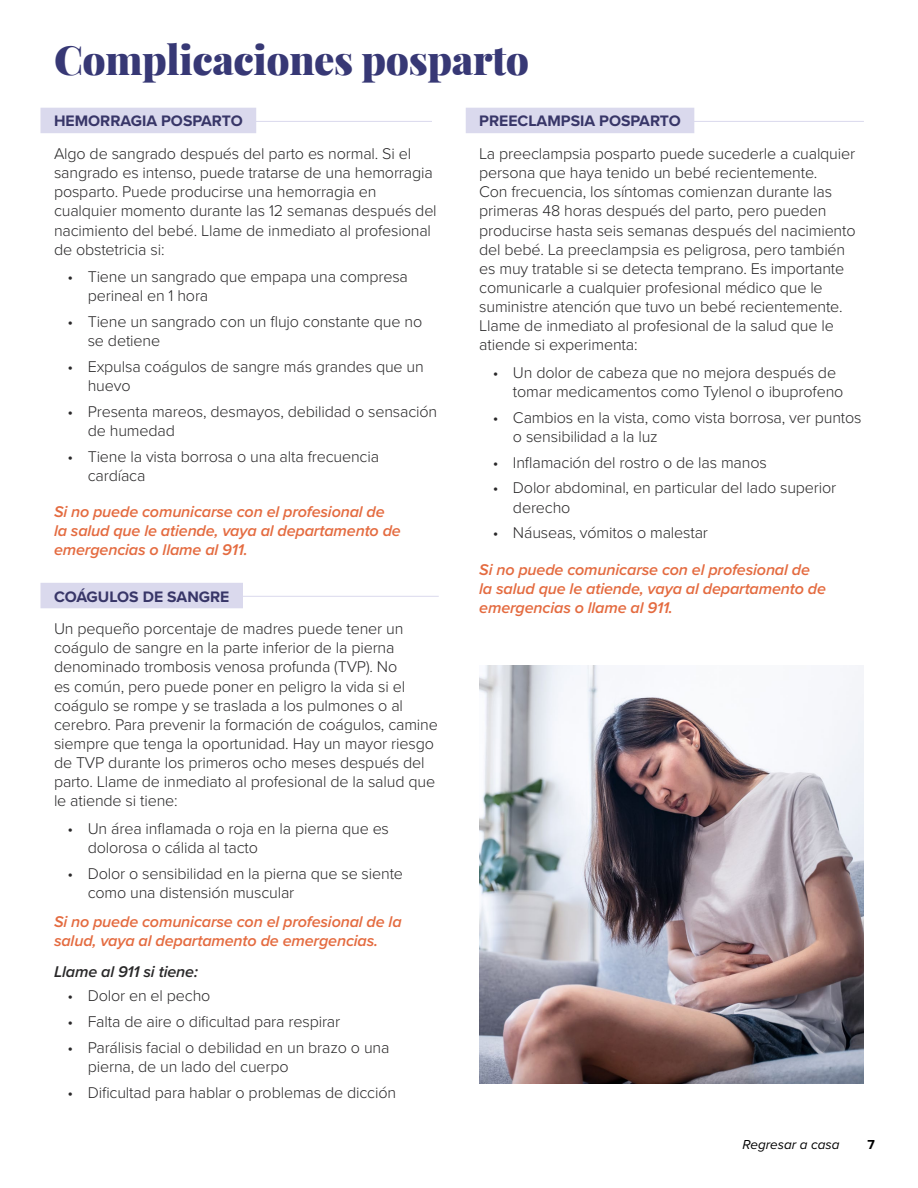
<style>
.page{position:relative;width:918px;height:1188px;background:#fff}
.page>*{position:absolute;margin:0;border:0;box-sizing:border-box;transform-origin:0 0}
.t1{font:900 40.5px "Playfair Display";letter-spacing:-.01em;color:#373875}
.t2{font:300 16.2px/19px "Proxima Nova";letter-spacing:-.01em;color:#292829}
.t3{font:italic 600 16.2px/19px "Proxima Nova";letter-spacing:-.01em;color:#e46b40}
.t4{font:italic 600 16.2px "Proxima Nova";letter-spacing:-.01em;color:#292829}
.t5{font:700 15.75px "Proxima Nova";color:#383668}
.t6{font:italic 13.5px "Proxima Nova";color:#000}
.t7{font:700 13.5px "Proxima Nova";color:#000}
</style>
<div class="page">
<hr style="left:88px;top:121px;width:344px;height:1px;background:#dad9ed">
<hr style="left:520px;top:121px;width:344px;height:1px;background:#dad9ed">
<img style="left:479px;top:665px;width:385px;height:419px">
<div style="left:40px;top:108px;width:216px;height:25px;background:#dad9ed"></div>
<hr style="left:54px;top:596px;width:385px;height:1px;background:#dad9ed">
<div style="left:40px;top:583px;width:203px;height:25px;background:#dad9ed"></div>
<div style="left:466px;top:108px;width:228px;height:25px;background:#dad9ed"></div>
<h1 class="t1" style="left:54px;top:28px;width:477px">Complicaciones posparto</h1>
<p class="t5" style="left:54px;top:109px;width:190px">HEMORRAGIA POSPARTO</p>
<p class="t2" style="left:54px;top:143px;width:384px">Algo de sangrado después del parto es normal. Si el sangrado es intenso, puede tratarse de una hemorragia posparto. Puede producirse una hemorragia en cualquier momento durante las 12 semanas después del nacimiento del bebé. Llame de inmediato al profesional de obstetricia si:</p>
<p class="t2" style="left:88px;top:266px;width:322px;text-indent:-20px">• Tiene un sangrado que empapa una compresa perineal en 1 hora</p>
<p class="t2" style="left:88px;top:311px;width:336px;text-indent:-20px">• Tiene un sangrado con un flujo constante que no se detiene</p>
<p class="t2" style="left:88px;top:356px;width:338px;text-indent:-20px">• Expulsa coágulos de sangre más grandes que un huevo</p>
<p class="t2" style="left:88px;top:401px;width:351px;text-indent:-20px">• Presenta mareos, desmayos, debilidad o sensación de humedad</p>
<p class="t2" style="left:88px;top:446px;width:293px;text-indent:-20px">• Tiene la vista borrosa o una alta frecuencia cardíaca</p>
<p class="t3" style="left:54px;top:502px;width:348px">Si no puede comunicarse con el profesional de la salud que le atiende, vaya al departamento de emergencias o llame al 911.</p>
<p class="t5" style="left:54px;top:585px;width:177px">COÁGULOS DE SANGRE</p>
<p class="t2" style="left:54px;top:618px;width:385px">Un pequeño porcentaje de madres puede tener un coágulo de sangre en la parte inferior de la pierna denominado trombosis venosa profunda (TVP). No<br>es común, pero puede poner en peligro la vida si el coágulo se rompe y se traslada a los pulmones o al cerebro. Para prevenir la formación de coágulos, camine siempre que tenga la oportunidad. Hay un mayor riesgo de TVP durante los primeros ocho meses después del parto. Llame de inmediato al profesional de la salud que le atiende si tiene:</p>
<p class="t2" style="left:88px;top:818px;width:303px;text-indent:-20px">• Un área inflamada o roja en la pierna que es dolorosa o cálida al tacto</p>
<p class="t2" style="left:88px;top:863px;width:317px;text-indent:-20px">• Dolor o sensibilidad en la pierna que se siente como una distensión muscular</p>
<p class="t3" style="left:54px;top:912px;width:349px">Si no puede comunicarse con el profesional de la salud, vaya al departamento de emergencias.</p>
<p class="t4" style="left:54px;top:959px;width:145px">Llame al 911 si tiene:</p>
<p class="t2" style="left:67px;top:986px;width:144px">• Dolor en el pecho</p>
<p class="t2" style="left:67px;top:1011px;width:274px">• Falta de aire o dificultad para respirar</p>
<p class="t2" style="left:88px;top:1037px;width:303px;text-indent:-20px">• Parálisis facial o debilidad en un brazo o una pierna, de un lado del cuerpo</p>
<p class="t2" style="left:67px;top:1082px;width:330px">• Dificultad para hablar o problemas de dicción</p>
<p class="t5" style="left:479px;top:109px;width:203px">PREECLAMPSIA POSPARTO</p>
<p class="t2" style="left:479px;top:143px;width:378px">La preeclampsia posparto puede sucederle a cualquier persona que haya tenido un bebé recientemente.<br>Con frecuencia, los síntomas comienzan durante las primeras 48 horas después del parto, pero pueden producirse hasta seis semanas después del nacimiento del bebé. La preeclampsia es peligrosa, pero también es muy tratable si se detecta temprano. Es importante comunicarle a cualquier profesional médico que le suministre atención que tuvo un bebé recientemente.<br>Llame de inmediato al profesional de la salud que le atiende si experimenta:</p>
<p class="t2" style="left:513px;top:362px;width:332px;text-indent:-20px">• Un dolor de cabeza que no mejora después de tomar medicamentos como Tylenol o ibuprofeno</p>
<p class="t2" style="left:513px;top:407px;width:350px;text-indent:-20px">• Cambios en la vista, como vista borrosa, ver puntos o sensibilidad a la luz</p>
<p class="t2" style="left:493px;top:452px;width:276px">• Inflamación del rostro o de las manos</p>
<p class="t2" style="left:513px;top:478px;width:325px;text-indent:-20px">• Dolor abdominal, en particular del lado superior derecho</p>
<p class="t2" style="left:493px;top:523px;width:217px">• Náuseas, vómitos o malestar</p>
<p class="t3" style="left:479px;top:559px;width:348px">Si no puede comunicarse con el profesional de la salud que le atiende, vaya al departamento de emergencias o llame al 911.</p>
<p class="t6" style="left:743px;top:1134px;width:98px">Regresar a casa</p>
<p class="t7" style="left:867px;top:1134px;width:9px">7</p>
</div>
